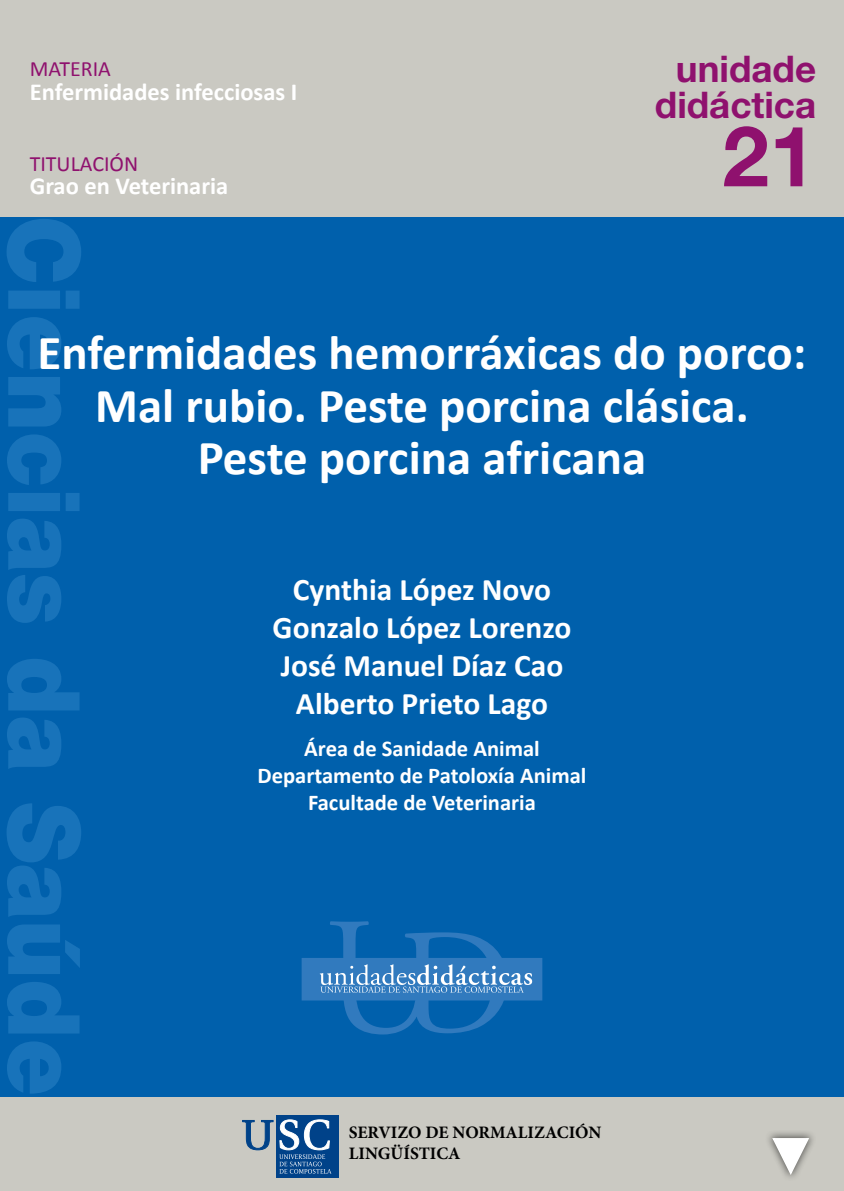
<style>
.page{position:relative;width:844px;height:1191px;background:#fff}
.page>*{position:absolute;margin:0;border:0;box-sizing:border-box;transform-origin:0 0}
.t1{font:900 99.75px "Helvetica Neue";color:#1873ba;scale:.92 1}
.t2{font:700 84px "Helvetica Neue LT Std";color:#8f116e}
.t3{font:700 49px/52.5px "Calibri";color:#fff;text-align:center}
.t4{font:700 36.75px/36.2px "Helvetica Neue LT Std";color:#8f116e;text-align:center}
.t5{font:700 31.5px/37.8px "Calibri";color:#fff;text-align:center}
.t6{font:700 24.5px "Calibri";color:#fff}
.t7{font:700 22.57px/27.1px "Calibri";color:#fff;text-align:center}
.t8{font:21.88px "Calibri";color:#8f116e}
.t9{font:700 17.5px/21px "Minion Pro";color:#000}
</style>
<div class="page">
<div style="left:0;top:0;width:843px;height:1191px;background:#cac9c2"></div>
<div style="left:0;top:217px;width:843px;height:880px;background:#0060ac"></div>
<div style="left:302px;top:958px;width:239px;height:42px;background:#317abe"></div>
<div style="left:302px;top:958px;width:240px;height:42px;border:1px solid #317abe"></div>
<svg style="left:320px;top:921px;width:212px;height:113px"></svg>
<div style="left:276px;top:1115px;width:63px;height:62px;background:#004289"></div>
<svg style="left:242px;top:1120px;width:31px;height:30px"></svg>
<svg style="left:279px;top:1119px;width:52px;height:54px"></svg>
<div style="left:764px;top:1129px;width:52px;height:53px;background:#000;opacity:.6"></div>
<svg style="left:770px;top:1137px;width:40px;height:38px"></svg>
<p class="t8" style="left:30px;top:55px;width:83px">MATERIA</p>
<p class="t6" style="left:30px;top:75px;width:269px">Enfermidades infecciosas I</p>
<p class="t8" style="left:30px;top:150px;width:110px">TITULACIÓN</p>
<p class="t6" style="left:30px;top:168px;width:200px">Grao en Veterinaria</p>
<p class="t4" style="left:654px;top:50px;width:163px">unidade didáctica</p>
<h2 class="t2" style="left:722px;top:104px;width:95px">21</h2>
<h1 class="t1" style="left:103px;top:215px;width:959px;rotate:90deg">Ciencias da Saúde</h1>
<p class="t3" style="left:38px;top:325px;width:770px">Enfermidades hemorráxicas do porco:<br>Mal rubio. Peste porcina clásica.<br>Peste porcina africana</p>
<p class="t5" style="left:272px;top:570px;width:300px">Cynthia López Novo<br>Gonzalo López Lorenzo<br>José Manuel Díaz Cao<br>Alberto Prieto Lago</p>
<p class="t7" style="left:257px;top:734px;width:330px">Área de Sanidade Animal<br>Departamento de Patoloxía Animal<br>Facultade de Veterinaria</p>
<p class="t9" style="left:349px;top:1123px;width:254px">SERVIZO DE NORMALIZACIÓN<br>LINGÜÍSTICA</p>
</div>
